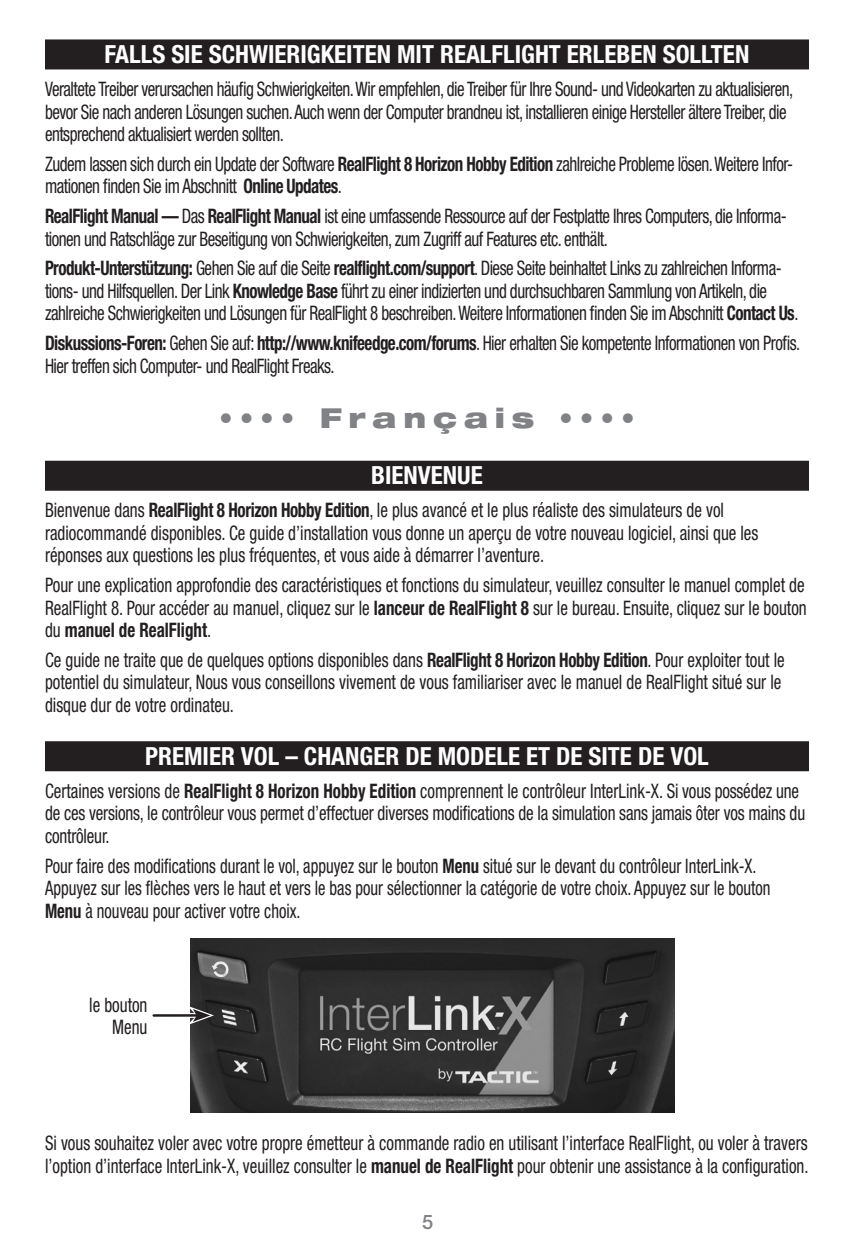
<style>
.page{position:relative;width:854px;height:1258px;background:#fff}
.page>*{position:absolute;margin:0;border:0;box-sizing:border-box;transform-origin:0 0}
.Language_Marker{font:900 expanded 27.5px "Helvetica Neue LT Std";letter-spacing:.25em;color:#808285}
.t1{font:700 condensed 25px "Helvetica Neue LT Std";color:#fff}
.Body_Copy{font:condensed 20px/22.5px "Helvetica Neue LT Std";letter-spacing:-.01em;color:#231f20;scale:.85 1}
.Body_Copy-2{font:condensed 20px/22.5px "Helvetica Neue LT Std";letter-spacing:-.03em;color:#231f20;scale:.85 1}
.Body_Copy-3{font:condensed 20px/22.5px "Helvetica Neue LT Std";letter-spacing:-.01em;color:#231f20;scale:.83 1}
.Page_Number{font:500 20px "Helvetica Neue LT Std";color:#808285}
.s1{font-weight:700}
</style>
<div class="page">
<div style="left:45px;top:39px;width:764px;height:30px;background:#231f20"></div>
<div style="left:45px;top:461px;width:764px;height:30px;background:#231f20"></div>
<div style="left:45px;top:741px;width:764px;height:30px;background:#231f20"></div>
<img style="left:191px;top:938px;width:484px;height:174px">
<div style="left:157px;top:1013px;width:40px;height:5px;background:#626060"></div>
<hr style="left:154px;top:1014px;width:43px;height:2px;background:#231f20">
<svg style="left:187px;top:1005px;width:27px;height:20px"></svg>
<p class="t1" style="left:105px;top:39px;width:646px">FALLS SIE SCHWIERIGKEITEN MIT REALFLIGHT ERLEBEN SOLLTEN</p>
<p class="Body_Copy-2" style="left:45px;top:78px;width:881px">Veraltete Treiber verursachen häufig Schwierigkeiten. Wir empfehlen, die Treiber für Ihre Sound- und Videokarten zu aktualisieren, bevor Sie nach anderen Lösungen suchen. Auch wenn der Computer brandneu ist, installieren einige Hersteller ältere Treiber, die entsprechend aktualisiert werden sollten.</p>
<p class="Body_Copy-2" style="left:45px;top:152px;width:882px">Zudem lassen sich durch ein Update der Software <span class="s1">RealFlight 8 Horizon Hobby Edition</span> zahlreiche Probleme lösen. Weitere Infor&shy;mationen finden Sie im Abschnitt <span class="s1">Online Updates</span>.</p>
<p class="Body_Copy-2" style="left:45px;top:205px;width:874px"><span class="s1">RealFlight Manual —</span> Das <span class="s1">RealFlight Manual</span> ist eine umfassende Ressource auf der Festplatte Ihres Computers, die Informa&shy;tionen und Ratschläge zur Beseitigung von Schwierigkeiten, zum Zugriff auf Features etc. enthält.</p>
<p class="Body_Copy-2" style="left:45px;top:257px;width:888px"><span class="s1">Produkt-Unterstützung:</span> Gehen Sie auf die Seite <span class="s1">realflight.com/support</span>. Diese Seite beinhaltet Links zu zahlreichen Informa&shy;tions- und Hilfsquellen. Der Link <span class="s1">Knowledge Base</span> führt zu einer indizierten und durchsuchbaren Sammlung von Artikeln, die zahlreiche Schwierigkeiten und Lösungen für RealFlight 8 beschreiben. Weitere Informationen finden Sie im Abschnitt <span class="s1">Contact Us</span>.</p>
<p class="Body_Copy-2" style="left:45px;top:331px;width:890px"><span class="s1">Diskussions-Foren:</span> Gehen Sie auf: <span class="s1">http://www.knifeedge.com/forums</span>. Hier erhalten Sie kompetente Informationen von Profis.<br>Hier treffen sich Computer- und RealFlight Freaks.</p>
<p class="Language_Marker" style="left:219px;top:400px;width:417px">•••• Français ••••</p>
<p class="t1" style="left:371px;top:460px;width:113px">BIENVENUE</p>
<p class="Body_Copy" style="left:45px;top:499px;width:841px">Bienvenue dans <span class="s1">RealFlight 8 Horizon Hobby Edition</span>, le plus avancé et le plus réaliste des simulateurs de vol radiocommandé disponibles. Ce guide d’installation vous donne un aperçu de votre nouveau logiciel, ainsi que les réponses aux questions les plus fréquentes, et vous aide à démarrer l’aventure.</p>
<p class="Body_Copy" style="left:45px;top:573px;width:897px;text-align:justify">Pour une explication approfondie des caractéristiques et fonctions du simulateur, veuillez consulter le manuel complet de RealFlight 8. Pour accéder au manuel, cliquez sur le <span class="s1">lanceur de RealFlight 8</span> sur le bureau. Ensuite, cliquez sur le bouton du <span class="s1">manuel de RealFlight</span>.</p>
<p class="Body_Copy" style="left:45px;top:648px;width:872px">Ce guide ne traite que de quelques options disponibles dans <span class="s1">RealFlight 8 Horizon Hobby Edition</span>. Pour exploiter tout le potentiel du simulateur, Nous vous conseillons vivement de vous familiariser avec le manuel de RealFlight situé sur le disque dur de votre ordinateu.</p>
<p class="t1" style="left:145px;top:740px;width:565px">PREMIER VOL – CHANGER DE MODELE ET DE SITE DE VOL</p>
<p class="Body_Copy" style="left:45px;top:779px;width:896px">Certaines versions de <span class="s1">RealFlight 8 Horizon Hobby Edition</span> comprennent le contrôleur InterLink-X. Si vous possédez une de ces versions, le contrôleur vous permet d’effectuer diverses modifications de la simulation sans jamais ôter vos mains du contrôleur.</p>
<p class="Body_Copy-3" style="left:45px;top:854px;width:875px">Pour faire des modifications durant le vol, appuyez sur le bouton <span class="s1">Menu</span> situé sur le devant du contrôleur InterLink-X.<br>Appuyez sur les flèches vers le haut et vers le bas pour sélectionner la catégorie de votre choix. Appuyez sur le bouton<br><span class="s1">Menu</span> à nouveau pour activer votre choix.</p>
<p class="Body_Copy" style="left:89px;top:993px;width:70px;text-align:right">le bouton<br>Menu</p>
<p class="Body_Copy" style="left:45px;top:1131px;width:900px">Si vous souhaitez voler avec votre propre émetteur à commande radio en utilisant l’interface RealFlight, ou voler à travers l’option d’interface InterLink-X, veuillez consulter le <span class="s1">manuel de RealFlight</span> pour obtenir une assistance à la configuration.</p>
<p class="Page_Number" style="left:422px;top:1209px;width:13px">5</p>
</div>
